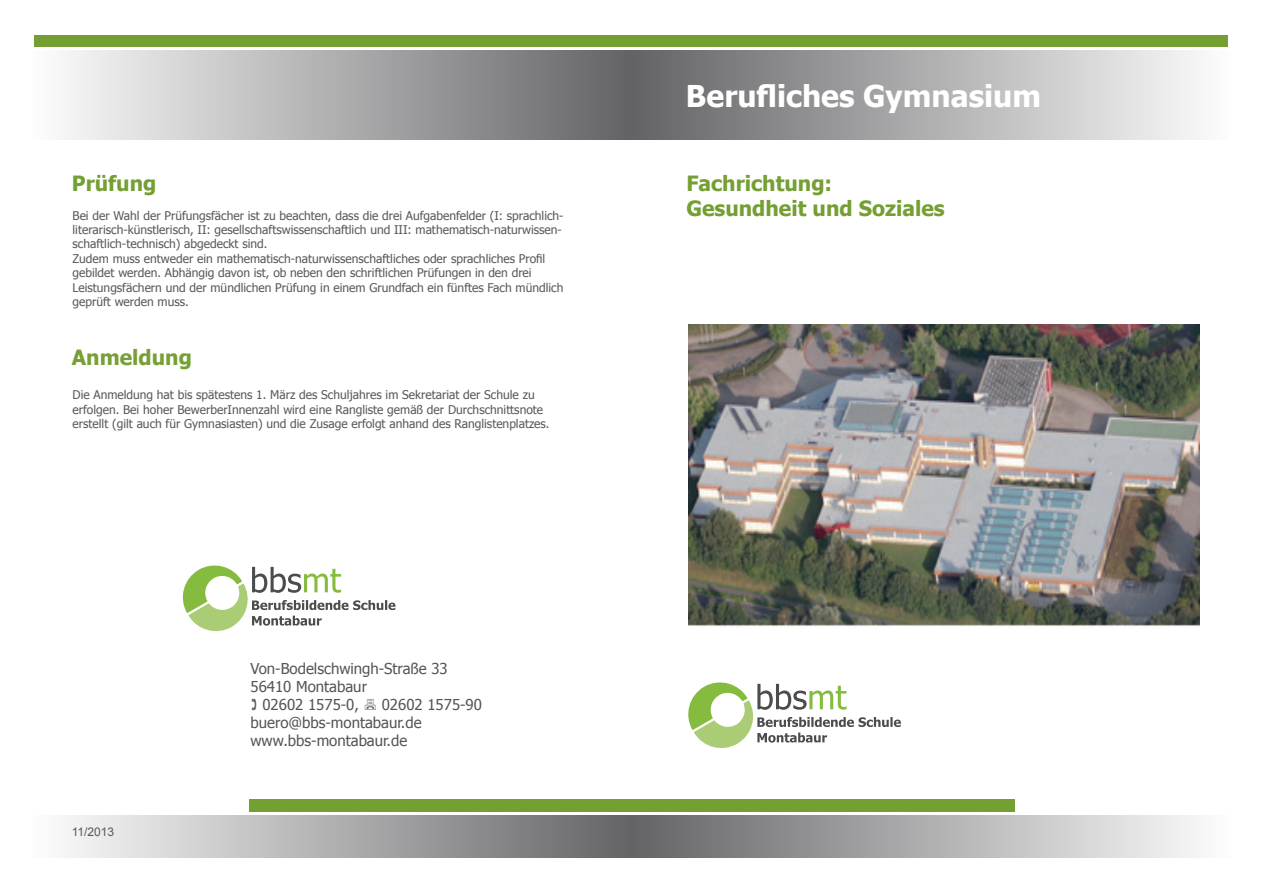
<style>
.page{position:relative;width:1263px;height:893px;background:#fff}
.page>*{position:absolute;margin:0;border:0;box-sizing:border-box;transform-origin:0 0}
.t1{font:700 30px "Tahoma";color:#fff}
.t2{font:700 21px/25.2px "Tahoma";color:#749f32}
.t3{font:700 21px "Tahoma";color:#76a034}
.t4{font:15px/18px "Tahoma";color:#555658}
.t5{font:12px/14.4px "Tahoma";color:#57585a}
.t6{font:12px "Arial";color:#57585a}
</style>
<div class="page">
<div style="left:34px;top:36px;width:1194px;height:11px;background:#749f32"></div>
<div style="left:249px;top:799px;width:765px;height:13px;background:#749f32"></div>
<div style="left:32px;top:50px;width:599px;height:89px;background:linear-gradient(to right,#fdfdfd,#636366)"></div>
<div style="left:631px;top:50px;width:599px;height:89px;background:linear-gradient(to right,#636366,#fdfdfd)"></div>
<img style="left:688px;top:325px;width:511px;height:303px">
<svg style="left:688px;top:682px;width:213px;height:66px"></svg>
<svg style="left:182px;top:565px;width:213px;height:67px"></svg>
<div style="left:32px;top:815px;width:600px;height:42px;background:linear-gradient(to right,#fdfdfd,#646467)"></div>
<div style="left:631px;top:815px;width:600px;height:42px;background:linear-gradient(to right,#646467,#fdfdfd)"></div>
<h2 class="t2" style="left:72px;top:171px;width:86px">Prüfung</h2>
<p class="t5" style="left:73px;top:208px;width:493px">Bei der Wahl der Prüfungsfächer ist zu beachten, dass die drei Aufgabenfelder (I: sprachlich&shy;literarisch-künstlerisch, II: gesellschaftswissenschaftlich und III: mathematisch-naturwissen&shy;schaftlich-technisch) abgedeckt sind.<br>Zudem muss entweder ein mathematisch-naturwissenschaftliches oder sprachliches Profil gebildet werden. Abhängig davon ist, ob neben den schriftlichen Prüfungen in den drei Leistungsfächern und der mündlichen Prüfung in einem Grundfach ein fünftes Fach mündlich geprüft werden muss.</p>
<h2 class="t3" style="left:72px;top:344px;width:121px">Anmeldung</h2>
<p class="t5" style="left:73px;top:387px;width:479px">Die Anmeldung hat bis spätestens 1. März des Schuljahres im Sekretariat der Schule zu erfolgen. Bei hoher BewerberInnenzahl wird eine Rangliste gemäß der Durchschnittsnote erstellt (gilt auch für Gymnasiasten) und die Zusage erfolgt anhand des Ranglistenplatzes.</p>
<p class="t6" style="left:72px;top:824px;width:44px">11/2013</p>
<p class="t4" style="left:250px;top:659px;width:199px">Von-Bodelschwingh-Straße 33</p>
<p class="t4" style="left:250px;top:677px;width:118px">56410 Montabaur</p>
<p class="t4" style="left:262px;top:695px;width:98px">02602 1575-0,</p>
<p class="t4" style="left:250px;top:695px;width:233px;text-indent:131px">02602 1575-90 buero@bbs-montabaur.de www.bbs-montabaur.de</p>
<h1 class="t1" style="left:686px;top:77px;width:357px">Berufliches Gymnasium</h1>
<h2 class="t2" style="left:686px;top:170px;width:260px">Fachrichtung:<br>Gesundheit und Soziales</h2>
</div>
